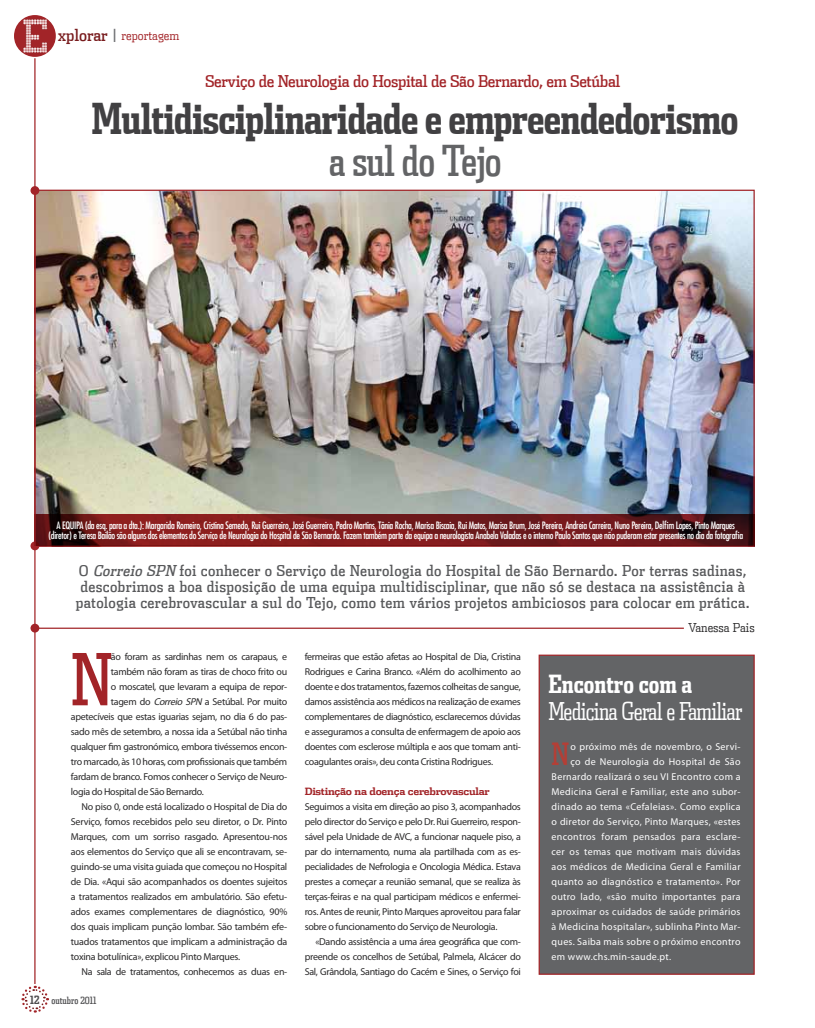
<style>
.page{position:relative;width:815px;height:1028px;background:#fff}
.page>*{position:absolute;margin:0;border:0;box-sizing:border-box;transform-origin:0 0}
.t1{font:71.75px "Dispatch Comp";color:#a22428}
.t2{font:700 42.5px "Dispatch Comp Tab";letter-spacing:-.02em;color:#414042}
.t3{font:42.5px "Dispatch Comp Tab";letter-spacing:-.02em;color:#636466}
.t4{font:30.62px "Dispatch Comp";color:#b43f36}
.t5{font:300 25px "Dispatch Comp Tab";letter-spacing:-.03em;color:#fff}
.t6{font:700 25px "Dispatch Comp Tab";color:#fff}
.t7{font:16.25px "Dispatch Cond";letter-spacing:-.02em;color:#a22428}
.t8{font:15px/16.2px "Dispatch Cond";letter-spacing:.02em;color:#58595b;text-align:center}
.t9{font:300 12.5px "Dispatch Cond Tab";color:#a22428}
.t10{font:300 12.5px "Dispatch Cond";color:#292829}
.t11{font:10px/15px "Myriad Pro";letter-spacing:-.03em;color:#292829;text-align:justify}
.t12{font:10px "Myriad Pro";letter-spacing:.03em;color:#fff}
.t13{font:condensed 10px/10px "Futura LT";letter-spacing:-.03em;color:#fff;text-align:center}
.t14{font:700 10px "Dispatch";letter-spacing:-.03em;color:#a22428}
.t15{font:10px "Dispatch Comp";color:#4d4d4f}
.s1{font-weight:400;font-size:16.25px;color:#781b1d}
.s2{font-weight:400;font-size:16.25px;color:#6d6e71}
.s3{font-style:italic}
.s4{font-weight:700;font-size:11.25px}
</style>
<div class="page">
<img style="left:36px;top:192px;width:717px;height:323px">
<div style="left:539px;top:654px;width:216px;height:320px;background:#636466;border:1px solid #a22428"></div>
<hr style="left:35px;top:627px;width:649px;height:2px;background:#a22428">
<div style="left:31px;top:186px;width:8px;height:9px;background:#a22428;border-radius:50%"></div>
<div style="left:31px;top:541px;width:8px;height:9px;background:#a22428;border-radius:50%"></div>
<div style="left:31px;top:623px;width:8px;height:9px;background:#a22428;border-radius:50%"></div>
<svg style="left:36px;top:515px;width:719px;height:31px;background:#6e1819"></svg>
<svg style="left:21px;top:985px;width:29px;height:28px"></svg>
<hr style="left:34px;top:58px;width:2px;height:926px;background:#a22428">
<div style="left:14px;top:15px;width:42px;height:42px;background:#a22428;border-radius:50%"></div>
<img style="left:20px;top:17px;width:30px;height:38px">
<p class="t9" style="left:58px;top:28px;width:123px"><span class="s1">xplorar</span> <span class="s2">|</span> reportagem</p>
<h3 class="t7" style="left:205px;top:72px;width:417px">Serviço de Neurologia do Hospital de São Bernardo, em Setúbal</h3>
<h2 class="t2" style="left:92px;top:92px;width:649px">Multidisciplinaridade e empreendedorismo</h2>
<h2 class="t3" style="left:329px;top:135px;width:174px">a sul do Tejo</h2>
<p class="t13" style="left:48px;top:520px;width:696px">A equipa (da esq. para a dta.): Margarida Romeiro, Cristina Semedo, Rui Guerreiro, José Guerreiro, Pedro Martins, Tânia Rocha, Marisa Biscaia, Rui Matos, Marisa Brum, José Pereira, Andreia Carreira, Nuno Pereira, Delfim Lopes, Pinto Marques (diretor) e Teresa Bailão são alguns dos elementos do Serviço de Neurologia do Hospital de São Bernardo. Fazem também parte da equipa a neurologista Anabela Valadas e o interno Paulo Santos que não puderam estar presentes no dia da fotografia</p>
<p class="t8" style="left:76px;top:562px;width:676px">O <span class="s3">Correio SPN</span> foi conhecer o Serviço de Neurologia do Hospital de São Bernardo. Por terras sadinas, descobrimos a boa disposição de uma equipa multidisciplinar, que não só se destaca na assistência à patologia cerebrovascular a sul do Tejo, como tem vários projetos ambiciosos para colocar em prática.</p>
<h1 class="t1" style="left:71px;top:635px;width:44px">N</h1>
<p class="t11" style="left:111px;top:649px;width:178px">ão foram as sardinhas nem os carapaus, e</p>
<p class="t11" style="left:111px;top:664px;width:178px">também não foram as tiras de choco frito ou</p>
<p class="t11" style="left:111px;top:679px;width:178px">o moscatel, que levaram a equipa de repor-</p>
<p class="t11" style="left:111px;top:694px;width:178px">tagem do <span class="s3">CorreioSPN</span> a Setúbal. Por muito</p>
<p class="t11" style="left:71px;top:709px;width:218px">apetecíveis que estas iguarias sejam, no dia 6 do pas-</p>
<p class="t11" style="left:71px;top:724px;width:218px">sado mês de setembro, a nossa ida a Setúbal não tinha</p>
<p class="t11" style="left:71px;top:739px;width:218px">qualquer fim gastronómico, embora tivéssemos encon-</p>
<p class="t11" style="left:71px;top:754px;width:218px">tro marcado, às 10 horas, com profissionais que também</p>
<p class="t11" style="left:71px;top:769px;width:218px">fardam de branco. Fomos conhecer o Serviço de Neuro-</p>
<p class="t11" style="left:71px;top:784px;width:135px">logia do Hospital de São Bernardo.</p>
<p class="t11" style="left:81px;top:799px;width:207px">No piso 0, onde está localizado o Hospital de Dia do</p>
<p class="t11" style="left:71px;top:814px;width:218px">Serviço, fomos recebidos pelo seu diretor, o Dr. Pinto</p>
<p class="t11" style="left:71px;top:829px;width:218px">Marques, com um sorriso rasgado. Apresentou-nos</p>
<p class="t11" style="left:71px;top:844px;width:218px">aos elementos do Serviço que ali se encontravam, se-</p>
<p class="t11" style="left:71px;top:859px;width:218px">guindo-se uma visita guiada que começou no Hospital</p>
<p class="t11" style="left:71px;top:874px;width:218px">de Dia. «Aqui são acompanhados os doentes sujeitos</p>
<p class="t11" style="left:71px;top:889px;width:218px">a tratamentos realizados em ambulatório. São efetu-</p>
<p class="t11" style="left:71px;top:904px;width:218px">ados exames complementares de diagnóstico, 90%</p>
<p class="t11" style="left:71px;top:919px;width:218px">dos quais implicam punção lombar. São também efe-</p>
<p class="t11" style="left:71px;top:934px;width:218px">tuados tratamentos que implicam a administração da</p>
<p class="t11" style="left:71px;top:949px;width:171px">toxina botulínica», explicou Pinto Marques.</p>
<p class="t11" style="left:81px;top:964px;width:207px">Na sala de tratamentos, conhecemos as duas en-</p>
<p class="t15" style="left:30px;top:993px;width:68px"><span class="s4">12</span> outubro 2011</p>
<p class="t11" style="left:305px;top:649px;width:218px">fermeiras que estão afetas ao Hospital de Dia, Cristina Rodrigues e Carina Branco. «Além do acolhimento ao doente e dos tratamentos, fazemos colheitas de sangue, damos assistência aos médicos na realização de exames complementares de diagnóstico, esclarecemos dúvidas e asseguramos a consulta de enfermagem de apoio aos doentes com esclerose múltipla e aos que tomam anti&shy;coagulantes orais», deu conta Cristina Rodrigues.</p>
<p class="t14" style="left:305px;top:784px;width:186px">Distinção na doença cerebrovascular</p>
<p class="t11" style="left:305px;top:799px;width:218px">Seguimos a visita em direção ao piso 3, acompanhados pelo director do Serviço e pelo Dr. Rui Guerreiro, respon&shy;sável pela Unidade de AVC, a funcionar naquele piso, a par do internamento, numa ala partilhada com as es&shy;pecialidades de Nefrologia e Oncologia Médica. Estava prestes a começar a reunião semanal, que se realiza às terças-feiras e na qual participam médicos e enfermei&shy;ros. Antes de reunir, Pinto Marques aproveitou para falar sobre o funcionamento do Serviço de Neurologia.</p>
<p class="t11" style="left:305px;top:934px;width:218px;text-indent:11px">«Dando assistência a uma área geográfica que com&shy;preende os concelhos de Setúbal, Palmela, Alcácer do Sal, Grândola, Santiago do Cacém e Sines, o Serviço foi</p>
<p class="t10" style="left:688px;top:620px;width:68px">Vanessa Pais</p>
<h3 class="t6" style="left:548px;top:667px;width:145px">Encontro com a</h3>
<h3 class="t5" style="left:548px;top:696px;width:196px">Medicina Geral e Familiar</h3>
<h3 class="t4" style="left:552px;top:735px;width:19px">N</h3>
<p class="t12" style="left:570px;top:740px;width:172px">o próximo mês de novembro, o Servi-</p>
<p class="t12" style="left:570px;top:755px;width:172px">ço de Neurologia do Hospital de São</p>
<p class="t12" style="left:552px;top:770px;width:190px">Bernardo realizará o seu VI Encontro com a</p>
<p class="t12" style="left:552px;top:785px;width:190px">Medicina Geral e Familiar, este ano subor-</p>
<p class="t12" style="left:552px;top:800px;width:190px">dinado ao tema «Cefaleias». Como explica</p>
<p class="t12" style="left:552px;top:815px;width:190px">o diretor do Serviço, Pinto Marques, «estes</p>
<p class="t12" style="left:552px;top:830px;width:190px">encontros foram pensados para esclare-</p>
<p class="t12" style="left:552px;top:845px;width:190px">cer os temas que motivam mais dúvidas</p>
<p class="t12" style="left:552px;top:860px;width:190px">aos médicos de Medicina Geral e Familiar</p>
<p class="t12" style="left:552px;top:875px;width:190px">quanto ao diagnóstico e tratamento». Por</p>
<p class="t12" style="left:552px;top:890px;width:190px">outro lado, «são muito importantes para</p>
<p class="t12" style="left:552px;top:905px;width:190px">aproximar os cuidados de saúde primários</p>
<p class="t12" style="left:552px;top:920px;width:190px">à Medicina hospitalar», sublinha Pinto Mar-</p>
<p class="t12" style="left:552px;top:935px;width:190px">ques. Saiba mais sobre o próximo encontro</p>
<p class="t12" style="left:552px;top:950px;width:121px">em www.chs.min-saude.pt.</p>
</div>
